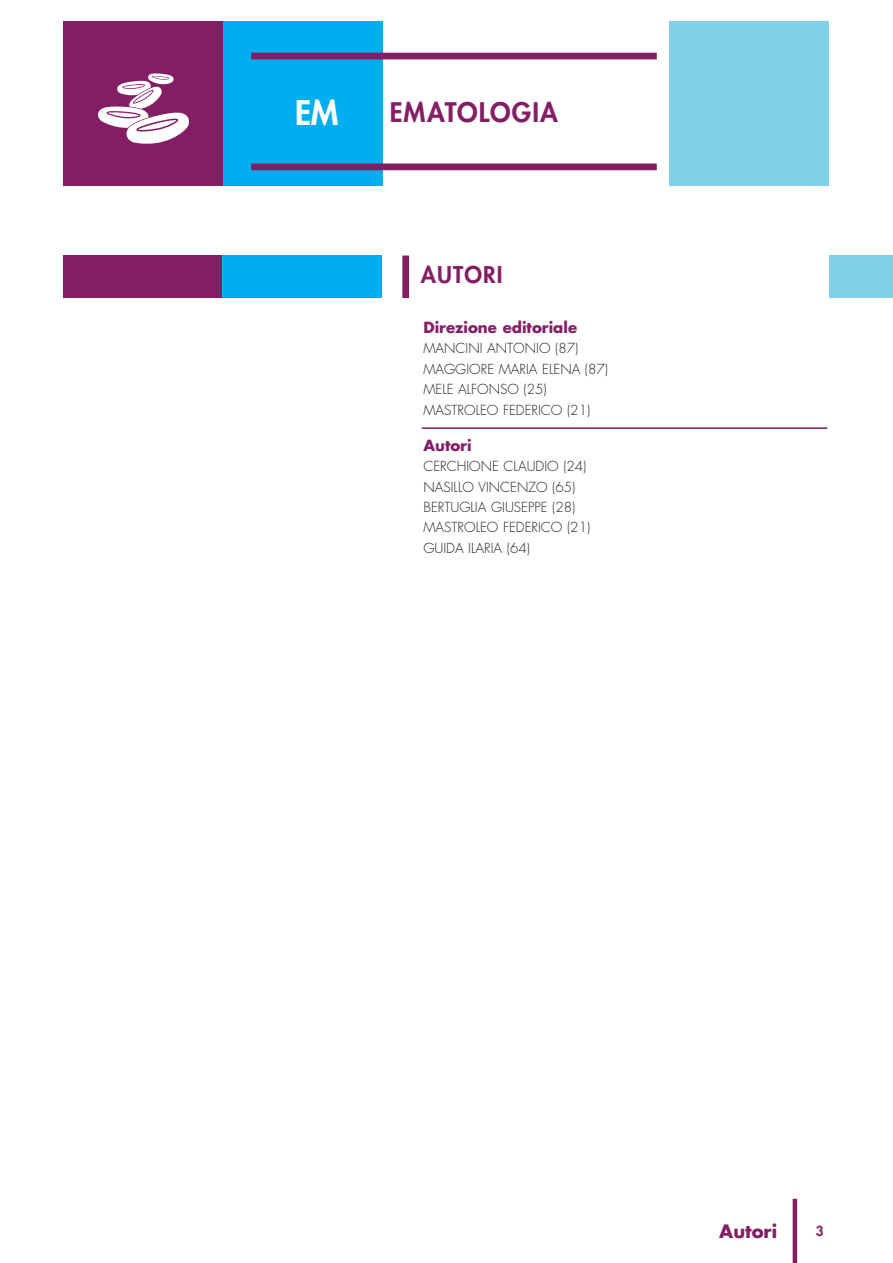
<style>
.page{position:relative;width:893px;height:1263px;background:#fff}
.page>*{position:absolute;margin:0;border:0;box-sizing:border-box;transform-origin:0 0}
.t1{font:800 33px "Futura Std";color:#fff}
.t2{font:800 26.25px "Futura Std";letter-spacing:.045em;color:#841e64}
.t3{font:800 22.5px "Futura Std";letter-spacing:.05em;color:#841e64}
.t4{font:700 18px "Futura Std";color:#841e64}
.t5{font:700 15px "Futura Std";color:#841e64}
.t6{font:300 13.5px/20.4px "Futura Std";color:#231f20}
.t7{font:800 13.5px "Futura Std";color:#841e64}
</style>
<div class="page">
<div style="left:64px;top:256px;width:159px;height:42px;background:#841e64"></div>
<div style="left:223px;top:256px;width:159px;height:42px;background:#00aeef"></div>
<div style="left:829px;top:256px;width:64px;height:42px;background:#80d1e7"></div>
<div style="left:223px;top:21px;width:159px;height:165px;background:#00aeef"></div>
<div style="left:670px;top:21px;width:159px;height:165px;background:#80d1e7"></div>
<div style="left:251px;top:164px;width:406px;height:6px;background:#841e64"></div>
<div style="left:251px;top:53px;width:406px;height:6px;background:#841e64"></div>
<div style="left:64px;top:21px;width:159px;height:165px;background:#841e64"></div>
<div style="left:402px;top:256px;width:7px;height:42px;background:#841e64"></div>
<hr style="left:793px;top:1199px;width:4px;height:64px;background:#841e64">
<svg style="left:98px;top:73px;width:91px;height:71px"></svg>
<hr style="left:422px;top:427px;width:405px;height:2px;background:#831b62">
<h1 class="t1" style="left:295px;top:94px;width:45px">EM</h1>
<h2 class="t2" style="left:390px;top:98px;width:170px">EMATOLOGIA</h2>
<h3 class="t3" style="left:421px;top:262px;width:83px">AUTORI</h3>
<p class="t5" style="left:423px;top:320px;width:155px">Direzione editoriale</p>
<p class="t6" style="left:423px;top:339px;width:186px">MANCINI ANTONIO (87)<br>MAGGIORE MARIA ELENA (87)<br>MELE ALFONSO (25)<br>MASTROLEO FEDERICO (21)</p>
<p class="t5" style="left:423px;top:438px;width:50px">Autori</p>
<p class="t6" style="left:423px;top:457px;width:168px">CERCHIONE CLAUDIO (24)<br>NASILLO VINCENZO (65)<br>BERTUGLIA GIUSEPPE (28)<br>MASTROLEO FEDERICO (21)<br>GUIDA ILARIA (64)</p>
<h3 class="t4" style="left:719px;top:1223px;width:59px">Autori</h3>
<p class="t7" style="left:816px;top:1224px;width:9px">3</p>
</div>
